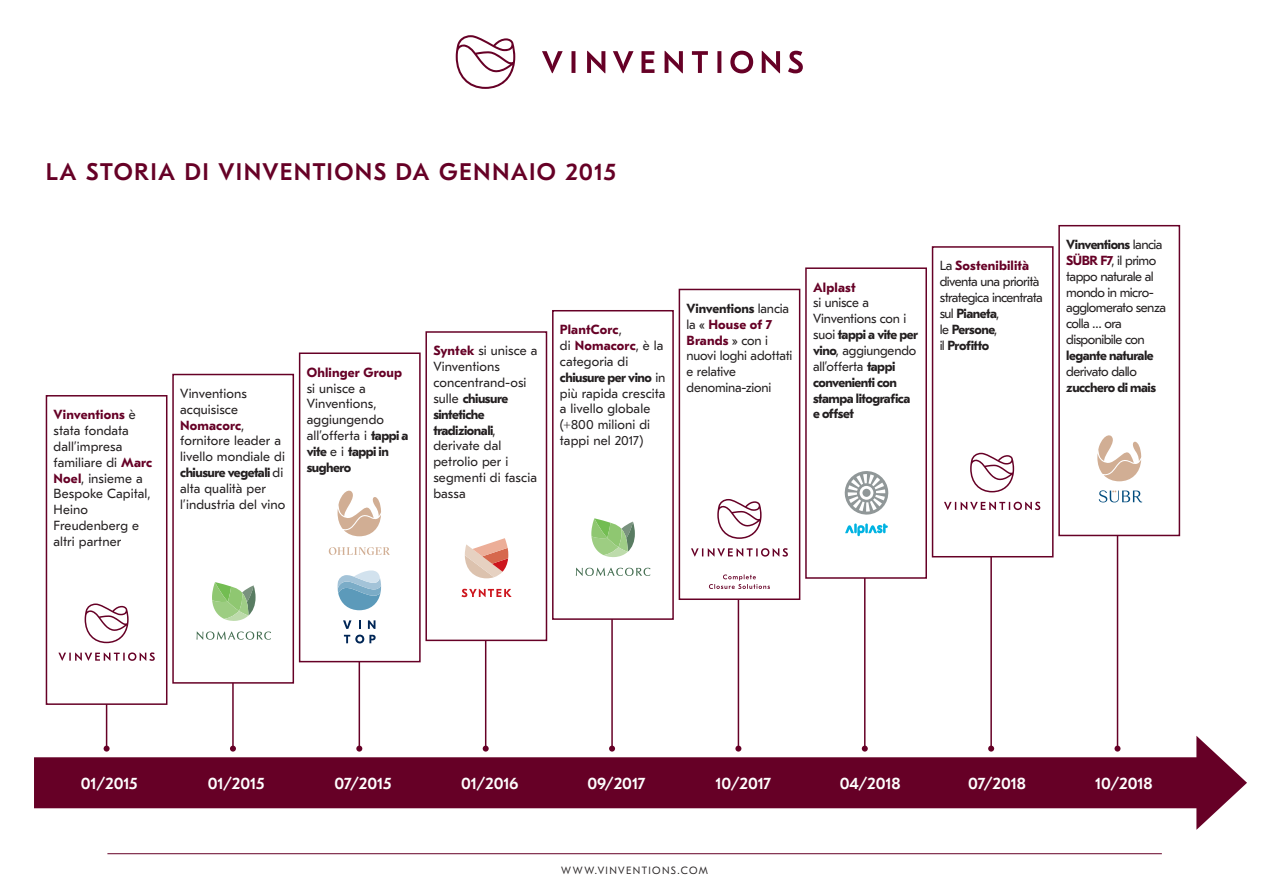
<style>
.page{position:relative;width:1263px;height:893px;background:#fff}
.page>*{position:absolute;margin:0;border:0;box-sizing:border-box;transform-origin:0 0}
.t1{font:500 24px "GT Eesti Pro Text";letter-spacing:.055em;color:#660026}
.t2{font:500 16.5px "GT Eesti Pro Text";letter-spacing:-.005em;color:#fff}
.t3{font:13.2px/15.9px "GT Eesti Pro Text";color:#231f20}
.t4{font:13.2px/15.9px "GT Eesti Pro Text";letter-spacing:-.045em;color:#231f20}
.t5{font:700 13.2px/15.9px "GT Eesti Pro Text";letter-spacing:-.04em;color:#231f20}
.t6{font:700 13.2px "GT Eesti Pro Text";letter-spacing:.015em;color:#660026}
.t7{font:300 10.5px "GT Eesti Pro Text";letter-spacing:.13em;color:#231f20}
.s1{font-weight:700;color:#660026}
.s2{font-weight:700}
.s3{font-weight:400}
</style>
<div class="page">
<svg style="left:456px;top:35px;width:59px;height:54px"></svg>
<svg style="left:542px;top:51px;width:261px;height:22px"></svg>
<hr style="left:107px;top:853px;width:1055px;height:1px;background:#660026">
<hr style="left:106px;top:523px;width:1px;height:226px;background:#660026">
<svg style="left:104px;top:746px;width:6px;height:6px"></svg>
<hr style="left:359px;top:523px;width:1px;height:226px;background:#660026">
<svg style="left:356px;top:746px;width:6px;height:6px"></svg>
<hr style="left:611px;top:523px;width:2px;height:226px;background:#660026">
<svg style="left:609px;top:746px;width:6px;height:6px"></svg>
<hr style="left:864px;top:523px;width:1px;height:226px;background:#660026">
<svg style="left:862px;top:746px;width:6px;height:6px"></svg>
<hr style="left:232px;top:523px;width:2px;height:226px;background:#660026">
<svg style="left:230px;top:746px;width:6px;height:6px"></svg>
<hr style="left:485px;top:523px;width:1px;height:226px;background:#660026">
<svg style="left:483px;top:746px;width:6px;height:6px"></svg>
<hr style="left:738px;top:523px;width:1px;height:226px;background:#660026">
<svg style="left:735px;top:746px;width:6px;height:6px"></svg>
<hr style="left:990px;top:368px;width:2px;height:381px;background:#660026">
<svg style="left:988px;top:746px;width:6px;height:6px"></svg>
<hr style="left:1117px;top:368px;width:1px;height:381px;background:#660026">
<svg style="left:1114px;top:746px;width:6px;height:6px"></svg>
<div style="left:34px;top:757px;width:1178px;height:51px;background:#660026"></div>
<svg style="left:1196px;top:736px;width:51px;height:94px"></svg>
<svg style="left:45px;top:224px;width:1136px;height:482px"></svg>
<h1 class="t1" style="left:46px;top:159px;width:571px">LA STORIA DI VINVENTIONS DA GENNAIO 2015</h1>
<p class="t3" style="left:54px;top:407px;width:100px"><span class="s1">Vinventions</span> è stata fondata dall’impresa familiare di <span class="s1">Marc<br>Noel</span>, insieme a<br>Bespoke Capital,<br>Heino<br>Freudenberg e altri partner</p>
<p class="t3" style="left:180px;top:386px;width:107px">Vinventions acquisisce<br><span class="s1">Nomacorc</span>, fornitore leader a livello mondiale di <span class="s2">chiusure vegetali</span> di alta qualità per l’industria del vino</p>
<p class="t6" style="left:307px;top:365px;width:97px">Ohlinger Group</p>
<p class="t3" style="left:307px;top:380px;width:103px">si unisce a<br>Vinventions, aggiungendo all’offerta i <span class="s2">tappi a vite</span> e i <span class="s2">tappi in sughero</span></p>
<p class="t3" style="left:433px;top:343px;width:106px"><span class="s1">Syntek</span> si unisce a<br>Vinventions concentrand-osi sulle <span class="s2">chiusure sintetiche tradizionali</span>, derivate dal petrolio per i segmenti di fascia bassa</p>
<p class="t3" style="left:560px;top:322px;width:107px"><span class="s1">PlantCorc</span>,<br>di <span class="s1">Nomacorc</span>, è la categoria di <span class="s2">chiusure per vino</span> in più rapida crescita a livello globale (+800 milioni di tappi nel 2017)</p>
<p class="t3" style="left:686px;top:301px;width:107px"><span class="s2">Vinventions</span> lancia la « <span class="s1">House of 7<br>Brands</span> » con i nuovi loghi adottati e relative denomina-zioni</p>
<p class="t6" style="left:813px;top:280px;width:44px">Alplast</p>
<p class="t5" style="left:813px;top:295px;width:107px"><span class="s3">si unisce a<br>Vinventions con i suoi</span> tappi a vite per vino<span class="s3">, aggiungendo all’offerta</span> tappi convenienti con stampa litografica e offset</p>
<p class="t4" style="left:940px;top:258px;width:105px">La <span class="s1">Sostenibilità </span>diventa una priorità strategica incentrata sul <span class="s2">Pianeta</span>,<br>le <span class="s2">Persone</span>,<br>il <span class="s2">Profitto</span></p>
<p class="t4" style="left:1066px;top:237px;width:101px"><span class="s2">Vinventions</span> lancia<br><span class="s1">SÜBR F7</span>, il primo tappo naturale al mondo in micro&shy;agglomerato senza colla … ora disponibile con</p>
<p class="t5" style="left:1066px;top:348px;width:89px">legante naturale</p>
<p class="t4" style="left:1066px;top:364px;width:72px">derivato dallo</p>
<p class="t5" style="left:1066px;top:379px;width:91px">zucchero di mais</p>
<p class="t2" style="left:81px;top:775px;width:58px">01/2015</p>
<p class="t2" style="left:208px;top:775px;width:58px">01/2015</p>
<p class="t2" style="left:334px;top:775px;width:58px">07/2015</p>
<p class="t2" style="left:461px;top:775px;width:59px">01/2016</p>
<p class="t2" style="left:588px;top:775px;width:59px">09/2017</p>
<p class="t2" style="left:716px;top:775px;width:57px">10/2017</p>
<p class="t2" style="left:840px;top:775px;width:63px">04/2018</p>
<p class="t2" style="left:968px;top:775px;width:59px">07/2018</p>
<p class="t2" style="left:1095px;top:775px;width:59px">10/2018</p>
<p class="t7" style="left:561px;top:864px;width:148px">WWW.VINVENTIONS.COM</p>
</div>
